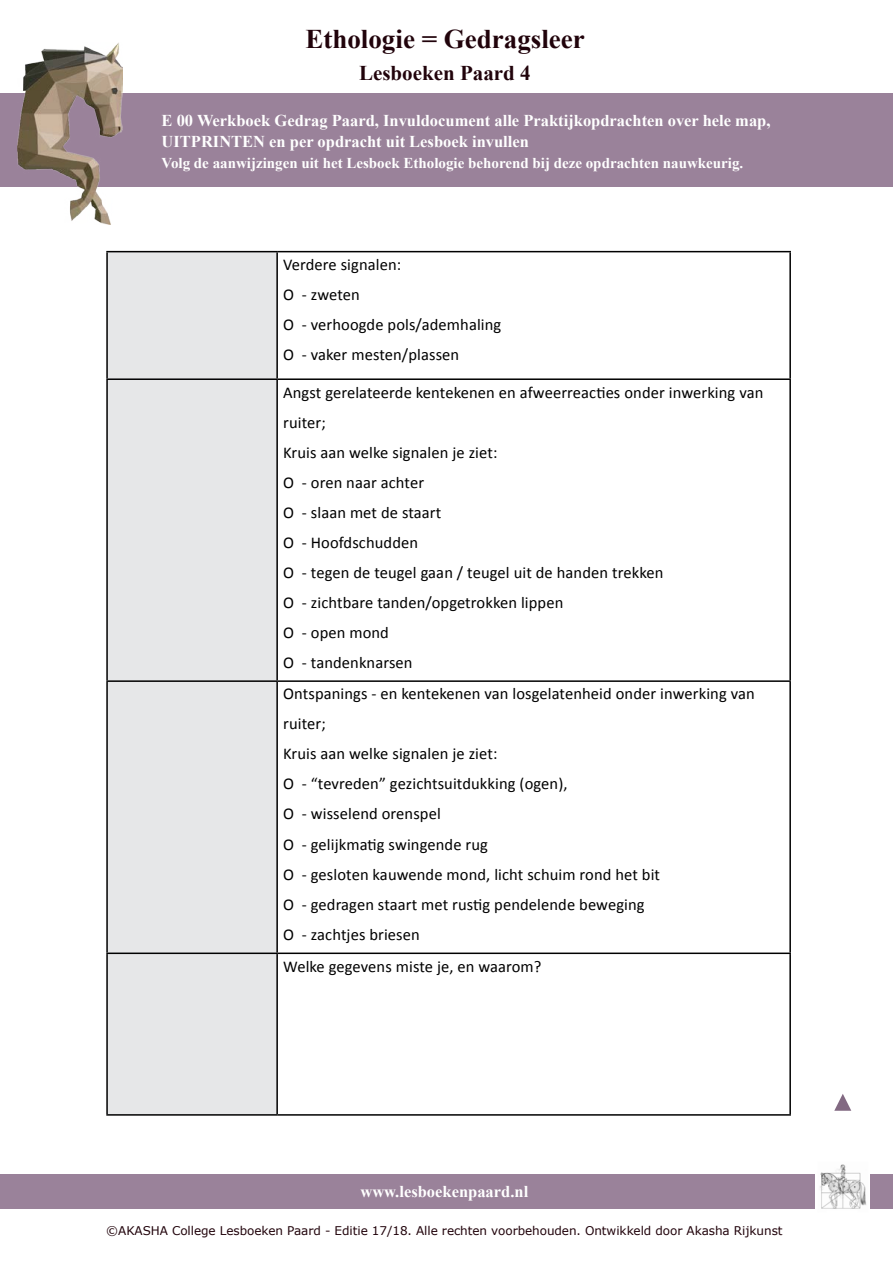
<style>
.page{position:relative;width:893px;height:1263px;background:#fff}
.page>*{position:absolute;margin:0;border:0;box-sizing:border-box;transform-origin:0 0}
.t1{font:700 27px "Times New Roman";color:#21030b}
.t2{font:700 21px "Times New Roman";color:#21030b}
.t3{font:16.5px/30px "Calibri";letter-spacing:.005em;color:#000}
.t4{font:700 16.5px/21px "Times New Roman";color:#fff}
.t5{font:700 15px "Times New Roman";color:#fff}
.t6{font:12px "Verdana";letter-spacing:-.005em;color:#21030b}
</style>
<div class="page">
<div style="left:0;top:1174px;width:893px;height:34px;background:#9a829a"></div>
<div style="left:0;top:94px;width:893px;height:93px;background:#9a829a"></div>
<div style="left:108px;top:252px;width:168px;height:862px;background:#e6e7e8"></div>
<hr style="left:106px;top:251px;width:171px;height:1px;background:#000">
<hr style="left:106px;top:252px;width:2px;height:126px;background:#000">
<hr style="left:277px;top:251px;width:514px;height:1px;background:#000">
<hr style="left:276px;top:252px;width:2px;height:126px;background:#000">
<hr style="left:789px;top:252px;width:2px;height:126px;background:#000">
<hr style="left:106px;top:378px;width:171px;height:2px;background:#000">
<hr style="left:106px;top:380px;width:2px;height:300px;background:#000">
<hr style="left:277px;top:378px;width:514px;height:2px;background:#000">
<hr style="left:276px;top:380px;width:2px;height:300px;background:#000">
<hr style="left:789px;top:380px;width:2px;height:300px;background:#000">
<hr style="left:106px;top:680px;width:171px;height:2px;background:#000">
<hr style="left:106px;top:682px;width:2px;height:270px;background:#000">
<hr style="left:277px;top:680px;width:514px;height:2px;background:#000">
<hr style="left:276px;top:682px;width:2px;height:270px;background:#000">
<hr style="left:789px;top:682px;width:2px;height:270px;background:#000">
<hr style="left:106px;top:952px;width:171px;height:2px;background:#000">
<hr style="left:106px;top:954px;width:2px;height:160px;background:#000">
<hr style="left:277px;top:952px;width:514px;height:2px;background:#000">
<hr style="left:276px;top:954px;width:2px;height:160px;background:#000">
<hr style="left:789px;top:954px;width:2px;height:160px;background:#000">
<hr style="left:106px;top:1114px;width:171px;height:2px;background:#000">
<hr style="left:277px;top:1114px;width:514px;height:2px;background:#000">
<img style="left:17px;top:43px;width:106px;height:182px">
<img style="left:816px;top:1164px;width:54px;height:45px">
<svg style="left:834px;top:1094px;width:17px;height:17px"></svg>
<h1 class="t1" style="left:305px;top:20px;width:281px">Ethologie = Gedragsleer</h1>
<p class="t2" style="left:359px;top:58px;width:173px">Lesboeken Paard 4</p>
<p class="t4" style="left:162px;top:110px;width:610px">E 00 Werkboek Gedrag Paard, Invuldocument alle Praktijkopdrachten over hele map,<br>UITPRINTEN en per opdracht uit Lesboek invullen</p>
<p class="t5" style="left:162px;top:153px;width:583px">Volg de aanwijzingen uit het Lesboek Ethologie behorend bij deze opdrachten nauwkeurig.</p>
<p class="t3" style="left:283px;top:250px;width:220px">Verdere signalen:<br>O - zweten<br>O - verhoogde pols/ademhaling<br>O - vaker mesten/plassen</p>
<p class="t3" style="left:283px;top:377px;width:482px">Angst gerelateerde kentekenen en afweerreacties onder inwerking van ruiter;<br>Kruis aan welke signalen je ziet:<br>O - oren naar achter<br>O - slaan met de staart<br>O - Hoofdschudden<br>O - tegen de teugel gaan / teugel uit de handen trekken<br>O - zichtbare tanden/opgetrokken lippen<br>O - open mond<br>O - tandenknarsen</p>
<p class="t3" style="left:283px;top:679px;width:473px">Ontspanings - en kentekenen van losgelatenheid onder inwerking van ruiter;<br>Kruis aan welke signalen je ziet:<br>O - “tevreden” gezichtsuitdukking (ogen),<br>O - wisselend orenspel<br>O - gelijkmatig swingende rug<br>O - gesloten kauwende mond, licht schuim rond het bit<br>O - gedragen staart met rustig pendelende beweging<br>O - zachtjes briesen</p>
<p class="t3" style="left:283px;top:951px;width:260px">Welke gegevens miste je, en waarom?</p>
<p class="t4" style="left:360px;top:1180px;width:169px">www.lesboekenpaard.nl</p>
<p class="t6" style="left:106px;top:1223px;width:678px">©AKASHA College Lesboeken Paard - Editie 17/18. Alle rechten voorbehouden. Ontwikkeld door Akasha Rijkunst</p>
</div>
